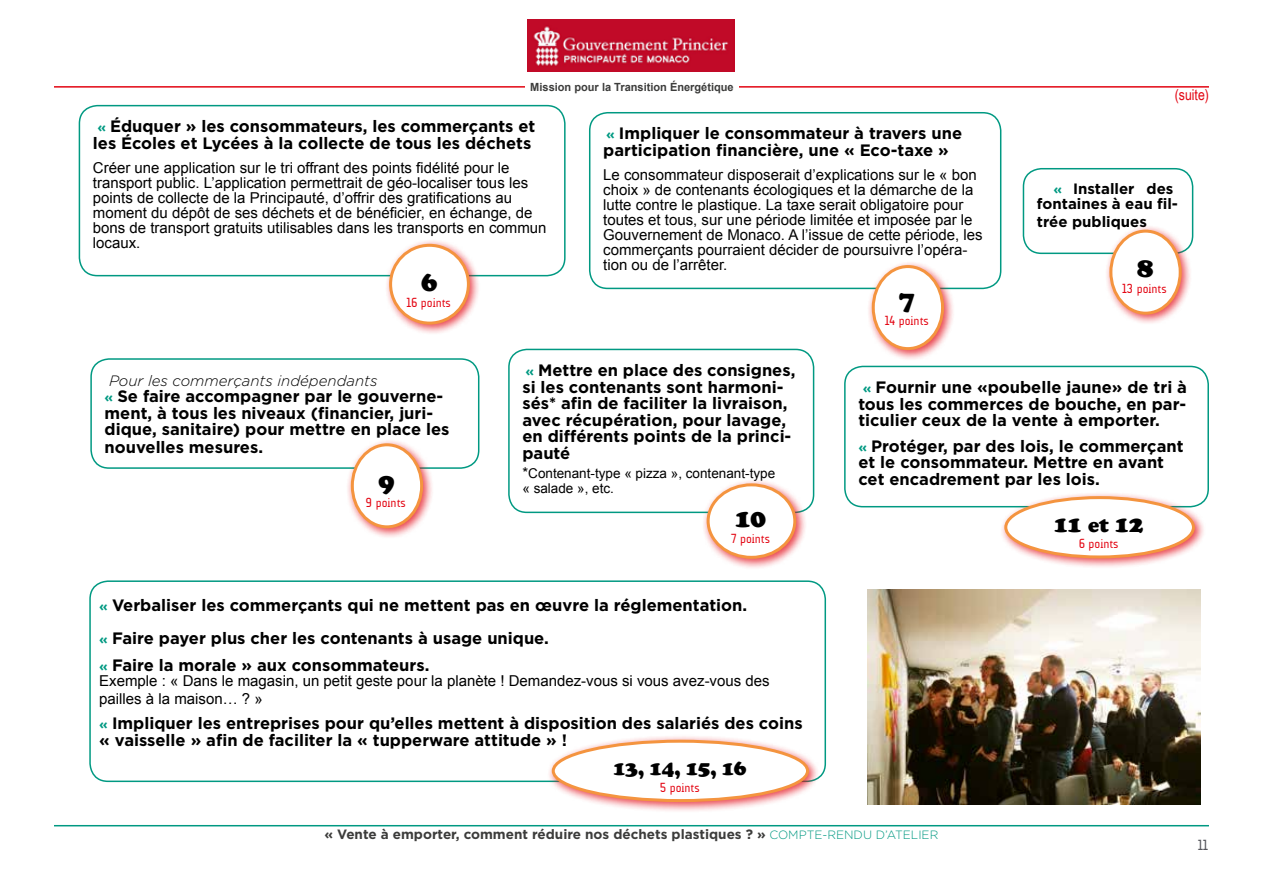
<style>
.page{position:relative;width:1263px;height:893px;background:#fff}
.page>*{position:absolute;margin:0;border:0;box-sizing:border-box;transform-origin:0 0}
.t1{font:900 27px "Cooper";color:#000}
.t2{font:900 24px "Cooper";color:#000}
.t3{font:900 21px "Cooper";letter-spacing:-.02em;color:#000}
.t4{font:700 16.5px/16.5px "Gotham";color:#000}
.t5{font:15px/15px "Arial";color:#000}
.t6{font:700 15px/15px "Gotham";color:#000;text-align:right}
.t7{font:italic 300 15px "Gotham";color:#000}
.t8{font:15px "Arial Narrow";color:#e30613}
.t9{font:15px "A Udimat";color:#56575d}
.t10{font:700 13.5px "Gotham";color:#3c3c3b}
.t11{font:13.5px/15px "Arial";color:#000}
.t12{font:12px "A Udimat";color:#e30613}
.t13{font:700 11.25px "Arial";color:#3c3c3b}
.s1{font-size:13.5px;color:#009982}
.s2{font-size:13.5px}
.s3{font-size:15px}
.s4{font-size:21px}
.s5{font-weight:300;font-size:12px;color:#009982}
</style>
<div class="page">
<hr style="left:54px;top:86px;width:1155px;height:2px;background:#e30613">
<hr style="left:54px;top:825px;width:1155px;height:1px;background:#009982">
<img style="left:528px;top:19px;width:206px;height:53px">
<div style="left:525px;top:83px;width:214px;height:19px;background:#fff"></div>
<div style="left:79px;top:105px;width:487px;height:171px;border:2px solid #009982;border-radius:18px"></div>
<div style="left:384px;top:239px;width:97px;height:97px;background:#e30613;opacity:.75"></div>
<div style="left:391px;top:245px;width:77px;height:78px;background:#fff;border-radius:50%"></div>
<div style="left:389px;top:244px;width:81px;height:81px;border:3px solid #f4943f;border-radius:50%"></div>
<div style="left:589px;top:112px;width:412px;height:177px;border:2px solid #009982;border-radius:18px"></div>
<div style="left:866px;top:260px;width:89px;height:101px;background:#e30613;opacity:.75"></div>
<div style="left:873px;top:267px;width:69px;height:82px;background:#fff;border-radius:50%"></div>
<div style="left:872px;top:265px;width:72px;height:85px;border:3px solid #f4943f;border-radius:50%"></div>
<div style="left:1023px;top:168px;width:170px;height:86px;border:2px solid #009982;border-radius:18px"></div>
<div style="left:1104px;top:225px;width:89px;height:100px;background:#e30613;opacity:.75"></div>
<div style="left:1111px;top:231px;width:69px;height:82px;background:#fff;border-radius:50%"></div>
<div style="left:1109px;top:230px;width:73px;height:85px;border:3px solid #f4943f;border-radius:50%"></div>
<div style="left:90px;top:358px;width:389px;height:111px;border:2px solid #009982;border-radius:18px"></div>
<div style="left:346px;top:439px;width:88px;height:100px;background:#e30613;opacity:.75"></div>
<div style="left:352px;top:445px;width:70px;height:82px;background:#fff;border-radius:50%"></div>
<div style="left:351px;top:443px;width:72px;height:85px;border:3px solid #f4943f;border-radius:50%"></div>
<div style="left:844px;top:366px;width:365px;height:141px;border:2px solid #009982;border-radius:18px"></div>
<div style="left:999px;top:491px;width:207px;height:79px;background:#e30613;opacity:.75"></div>
<div style="left:1006px;top:498px;width:187px;height:59px;background:#fff;border-radius:50%"></div>
<div style="left:1004px;top:496px;width:191px;height:62px;border:3px solid #f4943f;border-radius:50%"></div>
<div style="left:508px;top:349px;width:306px;height:164px;border:2px solid #009982;border-radius:18px"></div>
<div style="left:702px;top:478px;width:105px;height:92px;background:#e30613;opacity:.75"></div>
<div style="left:708px;top:485px;width:87px;height:72px;background:#fff;border-radius:50%"></div>
<div style="left:707px;top:483px;width:89px;height:76px;border:3px solid #f4943f;border-radius:50%"></div>
<div style="left:89px;top:580px;width:737px;height:202px;border:2px solid #009982;border-radius:18px"></div>
<div style="left:547px;top:734px;width:273px;height:79px;background:#e30613;opacity:.75"></div>
<div style="left:553px;top:741px;width:254px;height:59px;background:#fff;border-radius:50%"></div>
<div style="left:552px;top:740px;width:257px;height:62px;border:3px solid #f4943f;border-radius:50%"></div>
<img style="left:867px;top:589px;width:334px;height:216px">
<p class="t13" style="left:530px;top:80px;width:205px">Mission pour la Transition Énergétique</p>
<p class="t4" style="left:93px;top:118px;width:444px"><span class="s1">«</span> Éduquer » les consommateurs, les commerçants et les Écoles et Lycées à la collecte de tous les déchets</p>
<p class="t5" style="left:93px;top:160px;width:455px">Créer une application sur le tri offrant des points fidélité pour le transport public. L’application permettrait de géo-localiser tous les points de collecte de la Principauté, d’offrir des gratifications au moment du dépôt de ses déchets et de bénéficier, en échange, de bons de transport gratuits utilisables dans les transports en commun locaux.</p>
<h1 class="t1" style="left:421px;top:266px;width:18px">6</h1>
<p class="t12" style="left:406px;top:296px;width:46px"><span class="s2">16</span> points</p>
<p class="t4" style="left:603px;top:125px;width:360px"><span class="s1">«</span> Impliquer le consommateur à travers une participation financière, une « Eco-taxe »</p>
<p class="t5" style="left:603px;top:167px;width:381px">Le consommateur disposerait d’explications sur le « bon choix » de contenants écologiques et la démarche de la lutte contre le plastique. La taxe serait obligatoire pour toutes et tous, sur une période limitée et imposée par le Gouvernement de Monaco. A l’issue de cette période, les commerçants pourraient décider de poursuivre l’opéra&shy;tion ou de l’arrêter.</p>
<h1 class="t1" style="left:899px;top:284px;width:18px">7</h1>
<p class="t12" style="left:885px;top:315px;width:45px"><span class="s2">14</span> points</p>
<p class="t8" style="left:1175px;top:84px;width:36px">(suite)</p>
<p class="t6" style="left:1037px;top:181px;width:142px"><span class="s1">«</span> Installer des fontaines à eau fil-</p>
<p class="t6" style="left:1037px;top:214px;width:112px">trée publiques</p>
<h1 class="t1" style="left:1137px;top:252px;width:18px">8</h1>
<p class="t12" style="left:1122px;top:282px;width:46px"><span class="s2">13</span> points</p>
<p class="t7" style="left:109px;top:371px;width:270px">Pour les commerçants indépendants</p>
<p class="t4" style="left:105px;top:388px;width:346px"><span class="s1">«</span> Se faire accompagner par le gouverne&shy;ment, à tous les niveaux (financier, juri&shy;dique, sanitaire) pour mettre en place les</p>
<p class="t4" style="left:105px;top:439px;width:160px">nouvelles mesures.</p>
<h1 class="t1" style="left:378px;top:466px;width:18px">9</h1>
<p class="t12" style="left:366px;top:496px;width:41px"><span class="s2">9</span> points</p>
<p class="t4" style="left:522px;top:362px;width:274px"><span class="s1">«</span> Mettre en place des consignes, si les contenants sont harmoni&shy;sés* afin de faciliter la livraison, avec récupération, pour lavage, en différents points de la princi&shy;pauté</p>
<p class="t11" style="left:522px;top:466px;width:254px"><span class="s3">*</span>Contenant-type « pizza », contenant-type « salade », etc.</p>
<h1 class="t1" style="left:735px;top:502px;width:33px">10</h1>
<p class="t12" style="left:731px;top:532px;width:40px"><span class="s2">7</span> points</p>
<p class="t4" style="left:858px;top:379px;width:330px;text-align:justify"><span class="s1">«</span> Fournir une «poubelle jaune» de tri à tous les commerces de bouche, en par&shy;ticulier ceux de la vente à emporter.</p>
<p class="t4" style="left:858px;top:437px;width:327px"><span class="s1">«</span> Protéger, par des lois, le commerçant et le consommateur. Mettre en avant cet encadrement par les lois.</p>
<h2 class="t2" style="left:1054px;top:510px;width:91px">11 <span class="s4">et</span> 12</h2>
<p class="t12" style="left:1079px;top:537px;width:41px"><span class="s2">6</span> points</p>
<p class="t4" style="left:99px;top:588px;width:649px;line-height:33px"><span class="s1">«</span> Verbaliser les commerçants qui ne mettent pas en œuvre la réglementation. <span class="s1">«</span> Faire payer plus cher les contenants à usage unique.</p>
<p class="t4" style="left:99px;top:656px;width:332px"><span class="s1">«</span> Faire la morale » aux consommateurs.</p>
<p class="t5" style="left:99px;top:671px;width:672px;line-height:18px">Exemple : « Dans le magasin, un petit geste pour la planète ! Demandez-vous si vous avez-vous des pailles à la maison… ? »</p>
<p class="t4" style="left:99px;top:715px;width:705px"><span class="s1">«</span> Impliquer les entreprises pour qu’elles mettent à disposition des salariés des coins « vaisselle » afin de faciliter la « tupperware attitude » !</p>
<p class="t3" style="left:613px;top:756px;width:135px">13, 14, 15, 16</p>
<p class="t12" style="left:660px;top:781px;width:41px"><span class="s2">5</span> points</p>
<p class="t10" style="left:324px;top:825px;width:615px">« Vente à emporter, comment réduire nos déchets plastiques ? » <span class="s5">COMPTE-RENDU D’ATELIER</span></p>
<p class="t9" style="left:1198px;top:836px;width:12px">11</p>
</div>
